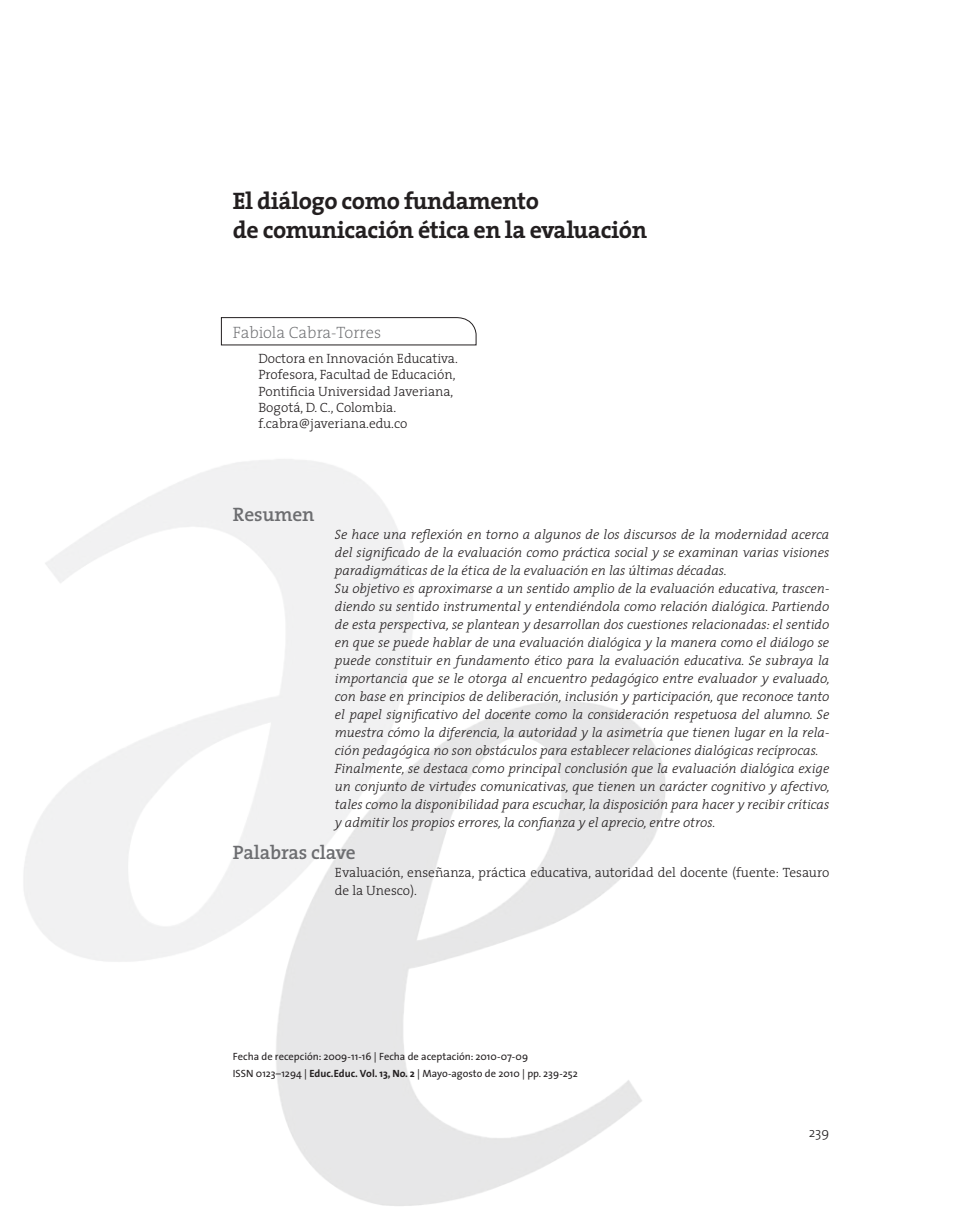
<style>
.page{position:relative;width:957px;height:1212px;background:#fff}
.page>*{position:absolute;margin:0;border:0;box-sizing:border-box;transform-origin:0 0}
.t1{font:700 24px/28.8px "The Serif";letter-spacing:-.02em;color:#231f20}
.t2{font:600 19.5px "The Serif";letter-spacing:-.01em;color:#6c6d70}
.t3{font:200 16.5px "The Serif";color:#6c6d70}
.t4{font:italic 300 13.5px/18px "The Serif";color:#231f20}
.t5{font:300 13.5px/16.2px "The Serif";color:#231f20}
.t6{font:300 13.5px "The Sans";color:#231f20}
.t7{font:10.5px/16.8px "The Sans";color:#231f20}
.s1{font-weight:700}
</style>
<div class="page">
<svg style="left:221px;top:317px;width:255px;height:28px"></svg>
<h1 class="t1" style="left:233px;top:186px;width:416px">El diálogo como fundamento<br>de comunicación ética en la evaluación</h1>
<p class="t3" style="left:233px;top:319px;width:150px">Fabiola Cabra-Torres</p>
<p class="t5" style="left:258px;top:350px;width:201px">Doctora en Innovación Educativa.<br>Profesora, Facultad de Educación,<br>Pontificia Universidad Javeriana,<br>Bogotá, D. C., Colombia. f.cabra@javeriana.edu.co</p>
<h2 class="t2" style="left:233px;top:498px;width:83px">Resumen</h2>
<p class="t4" style="left:335px;top:525px;width:496px">Se hace una reflexión en torno a algunos de los discursos de la modernidad acerca del significado de la evaluación como práctica social y se examinan varias visiones paradigmáticas de la ética de la evaluación en las últimas décadas.<br>Su objetivo es aproximarse a un sentido amplio de la evaluación educativa, trascen&shy;diendo su sentido instrumental y entendiéndola como relación dialógica. Partiendo de esta perspectiva, se plantean y desarrollan dos cuestiones relacionadas: el sentido en que se puede hablar de una evaluación dialógica y la manera como el diálogo se puede constituir en fundamento ético para la evaluación educativa. Se subraya la importancia que se le otorga al encuentro pedagógico entre evaluador y evaluado, con base en principios de deliberación, inclusión y participación, que reconoce tanto el papel significativo del docente como la consideración respetuosa del alumno. Se muestra cómo la diferencia, la autoridad y la asimetría que tienen lugar en la rela&shy;ción pedagógica no son obstáculos para establecer relaciones dialógicas recíprocas.<br>Finalmente, se destaca como principal conclusión que la evaluación dialógica exige un conjunto de virtudes comunicativas, que tienen un carácter cognitivo y afectivo, tales como la disponibilidad para escuchar, la disposición para hacer y recibir críticas y admitir los propios errores, la confianza y el aprecio, entre otros.</p>
<h2 class="t2" style="left:233px;top:836px;width:124px">Palabras clave</h2>
<p class="t5" style="left:335px;top:863px;width:496px;line-height:18px">Evaluación, enseñanza, práctica educativa, autoridad del docente (fuente: Tesauro de la Unesco).</p>
<p class="t7" style="left:233px;top:1048px;width:346px">Fecha de recepción: 2009-11-16 | Fecha de aceptación: 2010-07-09<br>ISSN 0123–1294 | <span class="s1">Educ.Educ. Vol. 13, No. 2</span> | Mayo-agosto de 2010 | pp. 239-252</p>
<p class="t6" style="left:808px;top:1121px;width:22px">239</p>
</div>
